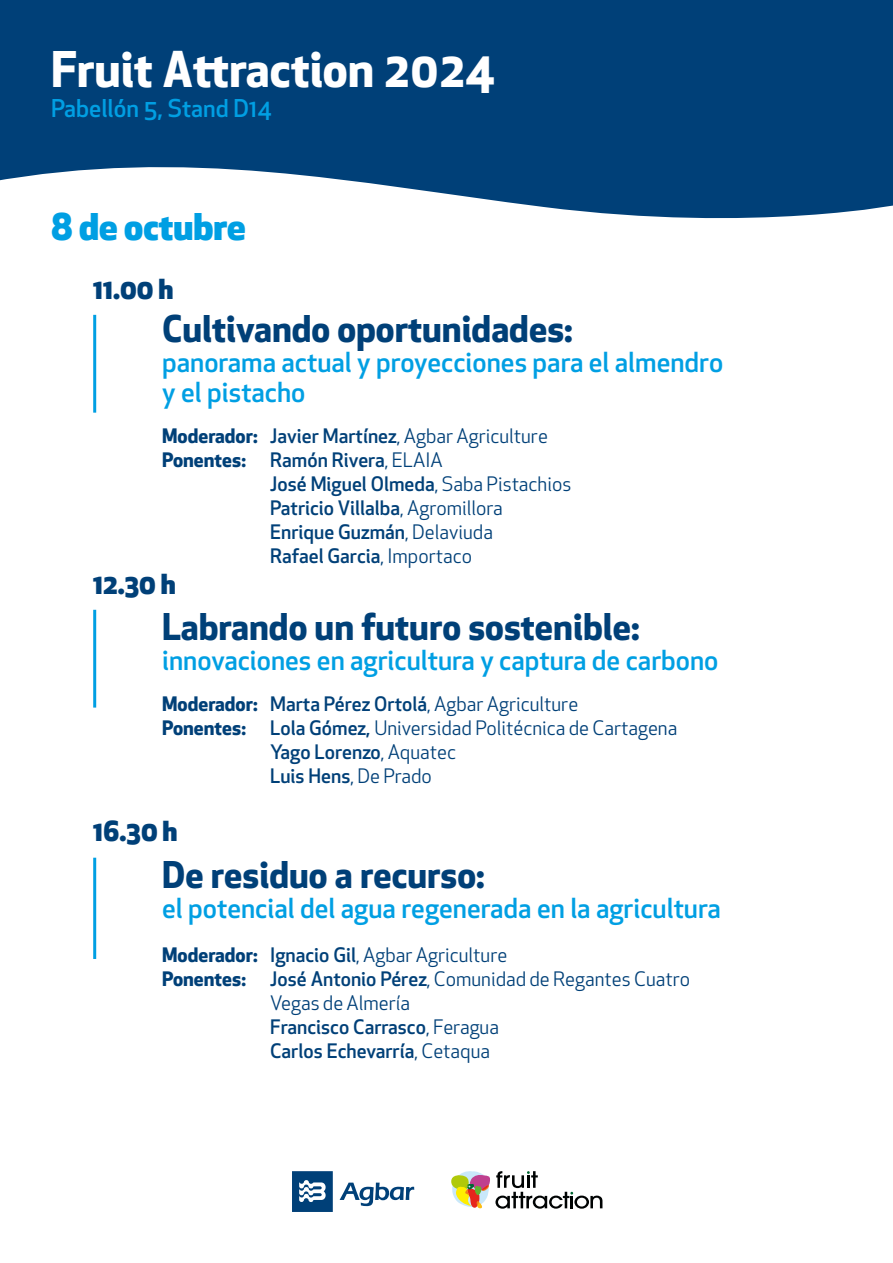
<style>
.page{position:relative;width:893px;height:1263px;background:#fff}
.page>*{position:absolute;margin:0;border:0;box-sizing:border-box;transform-origin:0 0}
.t1{font:700 48px "Apex New";color:#fff}
.t2{font:700 36px "Apex New";color:#004078}
.t3{font:800 36px "Apex New";color:#009fe3}
.t4{font:500 27px/30px "Apex New";color:#009fe3}
.t5{font:800 27px "Apex New";color:#004078}
.t6{font:500 24px "Apex New";color:#009fe3}
.t7{font:19.5px/24px "Apex New";color:#004078}
.t8{font:500 19.5px/24px "Apex New";color:#004078}
.s1{font-weight:700}
.s2{font-weight:500}
.s3{font-weight:400}
</style>
<div class="page">
<svg style="left:0;top:0;width:893px;height:219px;background:#1e5688"></svg>
<svg style="left:451px;top:1171px;width:151px;height:38px"></svg>
<svg style="left:292px;top:1171px;width:41px;height:41px"></svg>
<svg style="left:340px;top:1182px;width:74px;height:24px"></svg>
<hr style="left:93px;top:315px;width:3px;height:98px;background:#009fe3">
<hr style="left:93px;top:610px;width:3px;height:98px;background:#009fe3">
<hr style="left:93px;top:858px;width:3px;height:101px;background:#009fe3">
<p class="t1" style="left:51px;top:35px;width:446px">Fruit Attraction 2024</p>
<p class="t6" style="left:51px;top:92px;width:222px">Pabellón 5, Stand D14</p>
<p class="t3" style="left:51px;top:201px;width:196px">8 de octubre</p>
<p class="t5" style="left:93px;top:270px;width:82px">11.00 h</p>
<p class="t2" style="left:162px;top:303px;width:412px">Cultivando oportunidades:</p>
<p class="t4" style="left:162px;top:346px;width:563px">panorama actual y proyecciones para el almendro y el pistacho</p>
<p class="t7" style="left:162px;top:424px;width:387px"><span class="s1">Moderador:</span> <span class="s2">Javier Martínez</span>, Agbar Agriculture</p>
<p class="t8" style="left:270px;top:448px;width:303px;text-indent:-108px"><span class="s1">Ponentes:</span> Ramón Rivera<span class="s3">, ELAIA<br></span>José Miguel Olmeda<span class="s3">, Saba Pistachios<br></span>Patricio Villalba<span class="s3">, Agromillora<br></span>Enrique Guzmán<span class="s3">, Delaviuda<br></span>Rafael Garcia<span class="s3">, Importaco</span></p>
<p class="t5" style="left:93px;top:565px;width:84px">12.30 h</p>
<p class="t2" style="left:162px;top:600px;width:479px">Labrando un futuro sostenible:</p>
<p class="t4" style="left:162px;top:644px;width:558px">innovaciones en agricultura y captura de carbono</p>
<p class="t7" style="left:162px;top:692px;width:418px"><span class="s1">Moderador:</span> <span class="s2">Marta Pérez Ortolá</span>, Agbar Agriculture</p>
<p class="t7" style="left:270px;top:716px;width:409px;text-indent:-108px"><span class="s1">Ponentes:</span> <span class="s2">Lola Gómez,</span> Universidad Politécnica de Cartagena<br><span class="s2">Yago Lorenzo</span>, Aquatec<br><span class="s2">Luis Hens</span>, De Prado</p>
<p class="t5" style="left:93px;top:812px;width:86px">16.30 h</p>
<p class="t2" style="left:162px;top:849px;width:324px">De residuo a recurso:</p>
<p class="t4" style="left:162px;top:893px;width:560px">el potencial del agua regenerada en la agricultura</p>
<p class="t7" style="left:162px;top:943px;width:347px"><span class="s1">Moderador:</span> <span class="s2">Ignacio Gil</span>, Agbar Agriculture</p>
<p class="t7" style="left:270px;top:967px;width:421px;text-indent:-108px"><span class="s1">Ponentes:</span> <span class="s2">José Antonio Pérez</span>, Comunidad de Regantes Cuatro Vegas de Almería<br><span class="s2">Francisco Carrasco</span>, Feragua<br><span class="s2">Carlos Echevarría</span>, Cetaqua</p>
</div>
